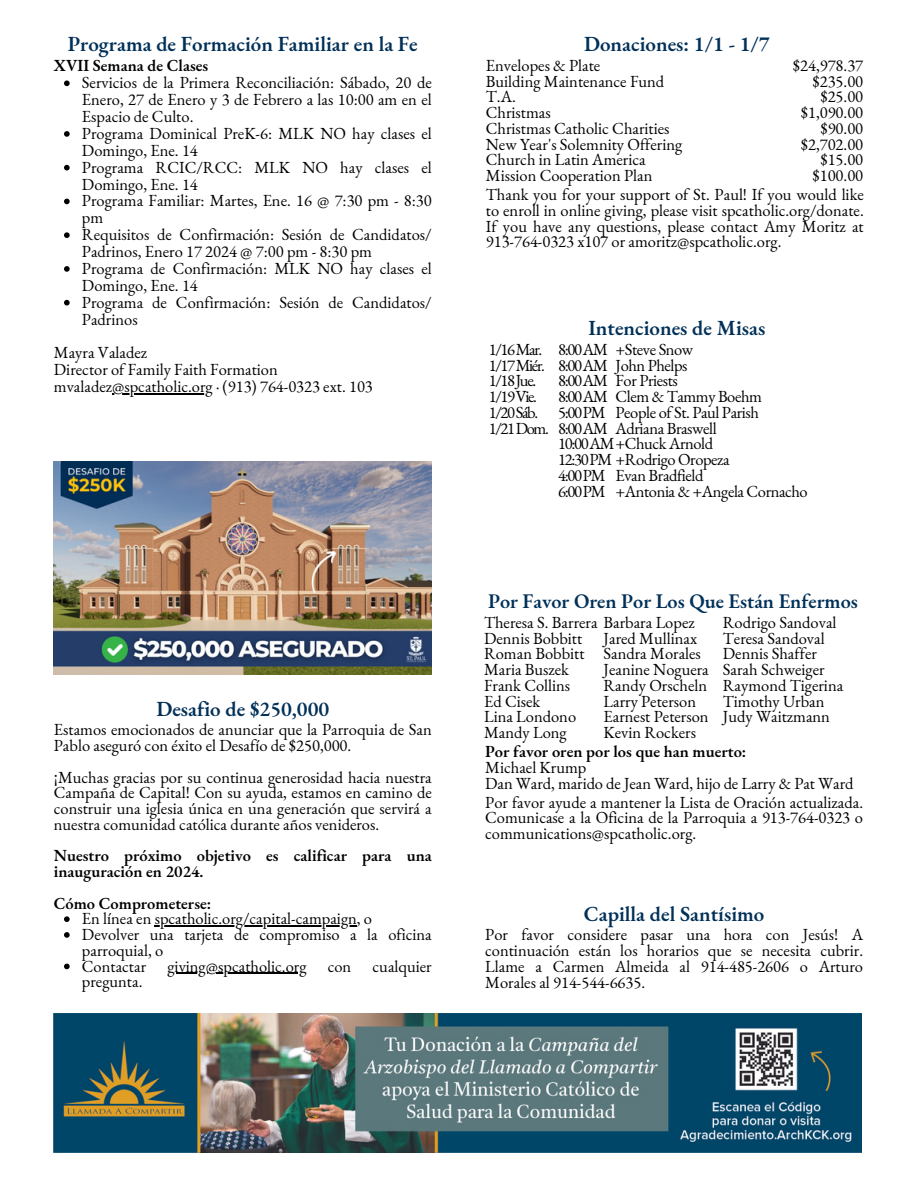
<style>
.page{position:relative;width:918px;height:1188px;background:#fff}
.page>*{position:absolute;margin:0;border:0;box-sizing:border-box;transform-origin:0 0}
.t1{font:600 21px "EB Garamond";color:#003058}
.t2{font:600 20.25px "EB Garamond";color:#003058}
.t3{font:16.5px/15.8px "EB Garamond";color:#000}
.t4{font:16.5px "EB Garamond";letter-spacing:-.025em;color:#000}
.t5{font:600 16.5px/15.8px "EB Garamond";color:#000}
</style>
<div class="page">
<img style="left:54px;top:462px;width:378px;height:212px">
<img style="left:54px;top:1013px;width:808px;height:140px">
<svg style="left:64px;top:80px;width:6px;height:6px"></svg>
<svg style="left:64px;top:131px;width:6px;height:6px"></svg>
<svg style="left:64px;top:165px;width:6px;height:5px"></svg>
<svg style="left:64px;top:199px;width:6px;height:5px"></svg>
<svg style="left:64px;top:232px;width:6px;height:6px"></svg>
<svg style="left:64px;top:266px;width:6px;height:6px"></svg>
<svg style="left:64px;top:300px;width:6px;height:5px"></svg>
<hr style="left:112px;top:393px;width:101px;height:1px;background:#000">
<svg style="left:64px;top:916px;width:6px;height:6px"></svg>
<hr style="left:155px;top:925px;width:202px;height:2px;background:#000">
<svg style="left:64px;top:932px;width:6px;height:6px"></svg>
<svg style="left:64px;top:964px;width:6px;height:5px"></svg>
<hr style="left:167px;top:973px;width:140px;height:1px;background:#000">
<p class="t1" style="left:68px;top:30px;width:351px">Programa de Formación Familiar en la Fe</p>
<p class="t5" style="left:54px;top:58px;width:156px">XVII Semana de Clases</p>
<p class="t3" style="left:82px;top:74px;width:351px;line-height:16.8px;text-align:justify">Servicios de la Primera Reconciliación: Sábado, 20 de Enero, 27 de Enero y 3 de Febrero a las 10:00 am en el Espacio de Culto.</p>
<p class="t3" style="left:82px;top:125px;width:351px;line-height:16.8px">Programa Dominical PreK-6: MLK NO hay clases el<br>Domingo, Ene. 14</p>
<p class="t3" style="left:82px;top:158px;width:351px;line-height:16.8px">Programa RCIC/RCC: MLK NO hay clases el<br>Domingo, Ene. 14</p>
<p class="t3" style="left:82px;top:192px;width:351px;line-height:16.8px">Programa Familiar: Martes, Ene. 16 @ 7:30 pm - 8:30 pm</p>
<p class="t3" style="left:82px;top:226px;width:351px;line-height:16.8px">Requisitos de Confirmación: Sesión de Candidatos/<br>Padrinos, Enero 17 2024 @ 7:00 pm - 8:30 pm</p>
<p class="t3" style="left:82px;top:260px;width:351px;line-height:16.8px">Programa de Confirmación: MLK NO hay clases el<br>Domingo, Ene. 14</p>
<p class="t3" style="left:82px;top:293px;width:351px;line-height:16.8px">Programa de Confirmación: Sesión de Candidatos/<br>Padrinos</p>
<p class="t3" style="left:54px;top:345px;width:95px">Mayra Valadez</p>
<p class="t3" style="left:54px;top:362px;width:225px">Director of Family Faith Formation</p>
<p class="t3" style="left:54px;top:378px;width:320px">mvaladez@spcatholic.org · (913) 764-0323 ext. 103</p>
<p class="t1" style="left:156px;top:694px;width:174px">Desafio de $250,000</p>
<p class="t3" style="left:54px;top:722px;width:379px">Estamos emocionados de anunciar que la Parroquia de San<br>Pablo aseguró con éxito el Desafío de $250,000.</p>
<p class="t3" style="left:54px;top:769px;width:379px;text-align:justify">¡Muchas gracias por su continua generosidad hacia nuestra Campaña de Capital! Con su ayuda, estamos en camino de construir una iglesia única en una generación que servirá a nuestra comunidad católica durante años venideros.</p>
<p class="t5" style="left:54px;top:848px;width:379px">Nuestro próximo objetivo es calificar para una inauguración en 2024.</p>
<p class="t5" style="left:54px;top:895px;width:159px">Cómo Comprometerse:</p>
<p class="t3" style="left:82px;top:911px;width:292px">En línea en spcatholic.org/capital-campaign, o</p>
<p class="t3" style="left:82px;top:926px;width:351px">Devolver una tarjeta de compromiso a la oficina parroquial, o</p>
<p class="t3" style="left:82px;top:958px;width:66px">Contactar</p>
<p class="t3" style="left:167px;top:958px;width:141px">giving@spcatholic.org</p>
<p class="t3" style="left:328px;top:958px;width:25px">con</p>
<p class="t3" style="left:373px;top:958px;width:61px">cualquier</p>
<p class="t3" style="left:82px;top:974px;width:62px">pregunta.</p>
<p class="t1" style="left:584px;top:30px;width:187px">Donaciones: 1/1 - 1/7</p>
<p class="t3" style="left:486px;top:57px;width:116px">Envelopes &amp; Plate</p>
<p class="t3" style="left:486px;top:73px;width:180px">Building Maintenance Fund</p>
<p class="t3" style="left:486px;top:89px;width:32px">T.A.</p>
<p class="t3" style="left:486px;top:104px;width:66px">Christmas</p>
<p class="t3" style="left:486px;top:120px;width:185px">Christmas Catholic Charities</p>
<p class="t3" style="left:486px;top:136px;width:198px">New Year's Solemnity Offering</p>
<p class="t3" style="left:486px;top:152px;width:161px">Church in Latin America</p>
<p class="t3" style="left:486px;top:167px;width:168px">Mission Cooperation Plan</p>
<p class="t3" style="left:793px;top:57px;width:72px">$24,978.37</p>
<p class="t3" style="left:813px;top:73px;width:52px">$235.00</p>
<p class="t3" style="left:820px;top:89px;width:44px">$25.00</p>
<p class="t3" style="left:801px;top:104px;width:64px">$1,090.00</p>
<p class="t3" style="left:820px;top:120px;width:44px">$90.00</p>
<p class="t3" style="left:801px;top:136px;width:64px">$2,702.00</p>
<p class="t3" style="left:820px;top:152px;width:44px">$15.00</p>
<p class="t3" style="left:813px;top:167px;width:52px">$100.00</p>
<p class="t3" style="left:486px;top:186px;width:379px;text-align:justify">Thank you for your support of St. Paul! If you would like to enroll in online giving, please visit spcatholic.org/donate.<br>If you have any questions, please contact Amy Moritz at 913-764-0323 x107 or amoritz@spcatholic.org.</p>
<p class="t3" style="left:489px;top:341px;width:55px">1/16Mar.</p>
<p class="t3" style="left:489px;top:357px;width:58px">1/17Miér.</p>
<p class="t3" style="left:489px;top:373px;width:49px">1/18Jue.</p>
<p class="t3" style="left:489px;top:388px;width:50px">1/19Vie.</p>
<p class="t3" style="left:489px;top:404px;width:51px">1/20Sáb.</p>
<p class="t3" style="left:489px;top:420px;width:62px">1/21Dom.</p>
<p class="t1" style="left:588px;top:314px;width:178px">Intenciones de Misas</p>
<p class="t3" style="left:558px;top:341px;width:51px">8:00AM</p>
<p class="t3" style="left:558px;top:357px;width:51px">8:00AM</p>
<p class="t3" style="left:558px;top:373px;width:51px">8:00AM</p>
<p class="t3" style="left:558px;top:388px;width:51px">8:00AM</p>
<p class="t3" style="left:558px;top:404px;width:49px">5:00PM</p>
<p class="t3" style="left:558px;top:420px;width:51px">8:00AM</p>
<p class="t3" style="left:558px;top:467px;width:49px">4:00PM</p>
<p class="t3" style="left:558px;top:483px;width:49px">6:00PM</p>
<p class="t4" style="left:616px;top:338px;width:79px">+Steve Snow</p>
<p class="t4" style="left:616px;top:354px;width:74px">John Phelps</p>
<p class="t4" style="left:616px;top:370px;width:64px">For Priests</p>
<p class="t4" style="left:616px;top:386px;width:148px">Clem &amp; Tammy Boehm</p>
<p class="t4" style="left:616px;top:401px;width:145px">People of St. Paul Parish</p>
<p class="t4" style="left:616px;top:417px;width:103px">Adriana Braswell</p>
<p class="t4" style="left:558px;top:433px;width:157px">10:00AM+Chuck Arnold</p>
<p class="t4" style="left:558px;top:449px;width:173px">12:30PM +Rodrigo Oropeza</p>
<p class="t4" style="left:616px;top:464px;width:89px">Evan Bradfield</p>
<p class="t4" style="left:616px;top:480px;width:194px">+Antonia &amp; +Angela Cornacho</p>
<p class="t2" style="left:488px;top:588px;width:371px">Por Favor Oren Por Los Que Están Enfermos</p>
<p class="t3" style="left:484px;top:614px;width:212px">Theresa S. Barrera Barbara Lopez</p>
<p class="t3" style="left:484px;top:630px;width:100px">Dennis Bobbitt</p>
<p class="t3" style="left:484px;top:646px;width:102px">Roman Bobbitt</p>
<p class="t3" style="left:484px;top:661px;width:86px">Maria Buszek</p>
<p class="t3" style="left:484px;top:677px;width:88px">Frank Collins</p>
<p class="t3" style="left:484px;top:693px;width:58px">Ed Cisek</p>
<p class="t3" style="left:484px;top:709px;width:94px">Lina Londono</p>
<p class="t3" style="left:484px;top:724px;width:84px">Mandy Long</p>
<p class="t3" style="left:603px;top:630px;width:95px">Jared Mullinax</p>
<p class="t3" style="left:603px;top:646px;width:99px">Sandra Morales</p>
<p class="t3" style="left:603px;top:661px;width:107px">Jeanine Noguera</p>
<p class="t3" style="left:603px;top:677px;width:105px">Randy Orscheln</p>
<p class="t3" style="left:603px;top:693px;width:94px">Larry Peterson</p>
<p class="t3" style="left:603px;top:709px;width:107px">Earnest Peterson</p>
<p class="t3" style="left:603px;top:724px;width:94px">Kevin Rockers</p>
<p class="t3" style="left:723px;top:614px;width:115px">Rodrigo Sandoval</p>
<p class="t3" style="left:723px;top:630px;width:103px">Teresa Sandoval</p>
<p class="t3" style="left:723px;top:646px;width:96px">Dennis Shaffer</p>
<p class="t3" style="left:723px;top:661px;width:103px">Sarah Schweiger</p>
<p class="t3" style="left:723px;top:677px;width:122px">Raymond Tigerina</p>
<p class="t3" style="left:723px;top:693px;width:103px">Timothy Urban</p>
<p class="t3" style="left:723px;top:709px;width:109px">Judy Waitzmann</p>
<p class="t5" style="left:485px;top:743px;width:263px">Por favor oren por los que han muerto:</p>
<p class="t3" style="left:485px;top:759px;width:103px">Michael Krump</p>
<p class="t3" style="left:485px;top:775px;width:370px">Dan Ward, marido de Jean Ward, hijo de Larry &amp; Pat Ward</p>
<p class="t3" style="left:485px;top:794px;width:379px;text-align:justify">Por favor ayude a mantener la Lista de Oración actualizada.<br>Comunicase a la Oficina de la Parroquia a 913-764-0323 o communications@spcatholic.org.</p>
<p class="t1" style="left:584px;top:900px;width:182px">Capilla del Santísimo</p>
<p class="t3" style="left:485px;top:927px;width:379px;text-align:justify">Por favor considere pasar una hora con Jesús! A continuación están los horarios que se necesita cubrir.<br>Llame a Carmen Almeida al 914-485-2606 o Arturo Morales al 914-544-6635.</p>
</div>
